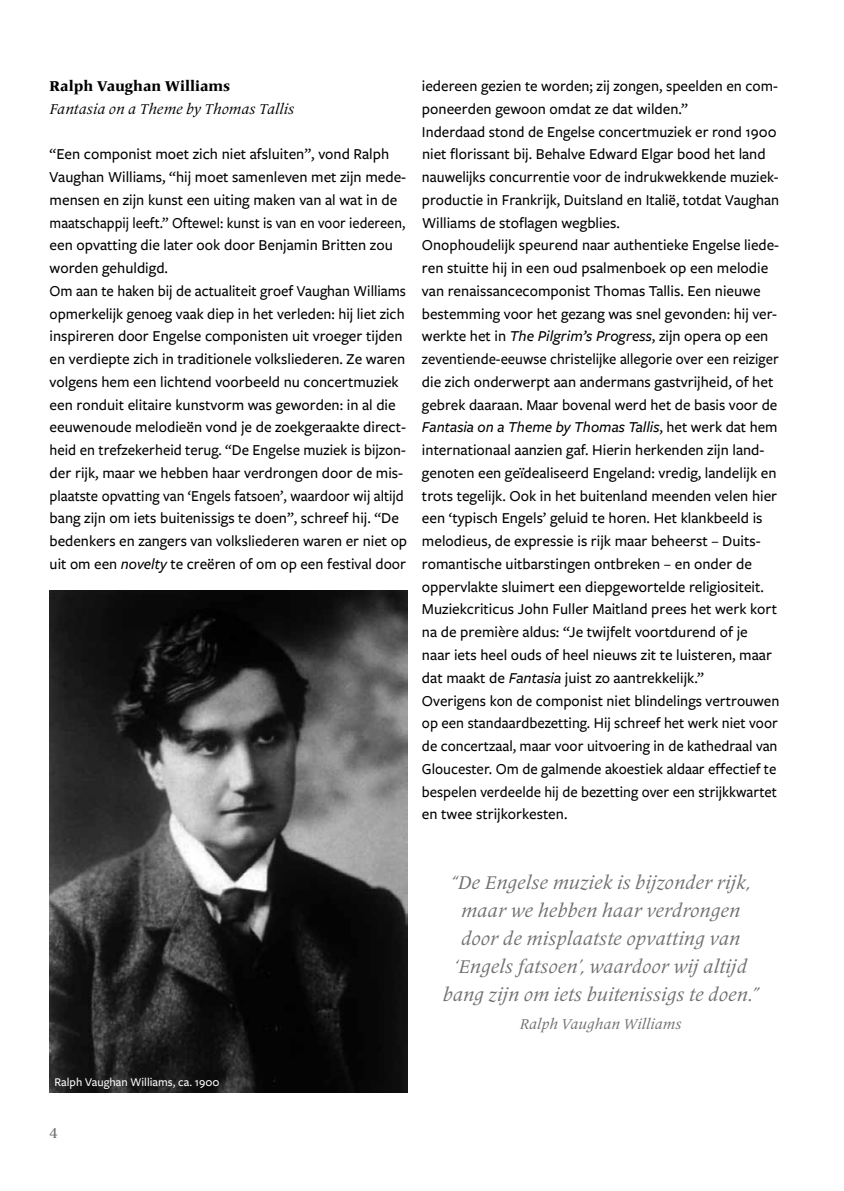
<style>
.page{position:relative;width:844px;height:1191px;background:#fff}
.page>*{position:absolute;margin:0;border:0;box-sizing:border-box;transform-origin:0 0}
.t1{font:italic 19.25px/28px "Frutiger Serif LT Pro";color:#706f6f;text-align:center}
.t2{font:500 15.75px/22.8px "Freight Sans Pro";color:#000}
.t3{font:italic 14.88px "Frutiger Serif LT Pro";color:#000}
.t4{font:800 14.88px "Frutiger Serif LT Pro";color:#000}
.t5{font:italic 14.88px "Frutiger Serif LT Pro";color:#706f6f}
.t6{font:500 14.88px "Frutiger Serif LT Pro";color:#706f6f}
.t7{font:500 12.25px "Freight Sans Pro";color:#fff}
.s1{font-style:italic}
</style>
<div class="page">
<img style="left:50px;top:590px;width:357px;height:502px">
<p class="t4" style="left:50px;top:77px;width:182px">Ralph Vaughan Williams</p>
<p class="t3" style="left:50px;top:100px;width:246px">Fantasia on a Theme by Thomas Tallis</p>
<p class="t2" style="left:50px;top:142px;width:359px">“Een componist moet zich niet afsluiten”, vond Ralph Vaughan Williams, “hij moet samenleven met zijn mede&shy;mensen en zijn kunst een uiting maken van al wat in de maatschappij leeft.” Oftewel: kunst is van en voor iedereen, een opvatting die later ook door Benjamin Britten zou worden gehuldigd.<br>Om aan te haken bij de actualiteit groef Vaughan Williams opmerkelijk genoeg vaak diep in het verleden: hij liet zich inspireren door Engelse componisten uit vroeger tijden en verdiepte zich in traditionele volksliederen. Ze waren volgens hem een lichtend voorbeeld nu concertmuziek een ronduit elitaire kunstvorm was geworden: in al die eeuwenoude melodieën vond je de zoekgeraakte direct&shy;heid en trefzekerheid terug. “De Engelse muziek is bijzon&shy;der rijk, maar we hebben haar verdrongen door de mis&shy;plaatste opvatting van ‘Engels fatsoen’, waardoor wij altijd bang zijn om iets buitenissigs te doen”, schreef hij. “De bedenkers en zangers van volksliederen waren er niet op uit om een <span class="s1">novelty</span> te creëren of om op een festival door</p>
<p class="t2" style="left:422px;top:74px;width:359px">iedereen gezien te worden; zij zongen, speelden en com&shy;poneerden gewoon omdat ze dat wilden.”<br>Inderdaad stond de Engelse concertmuziek er rond 1900 niet florissant bij. Behalve Edward Elgar bood het land nauwelijks concurrentie voor de indrukwekkende muziek&shy;productie in Frankrijk, Duitsland en Italië, totdat Vaughan Williams de stoflagen wegblies.<br>Onophoudelijk speurend naar authentieke Engelse liede&shy;ren stuitte hij in een oud psalmenboek op een melodie van renaissancecomponist Thomas Tallis. Een nieuwe bestemming voor het gezang was snel gevonden: hij ver&shy;werkte het in <span class="s1">The Pilgrim’s Progress</span>, zijn opera op een zeventiende-eeuwse christelijke allegorie over een reiziger die zich onderwerpt aan andermans gastvrijheid, of het gebrek daaraan. Maar bovenal werd het de basis voor de <span class="s1">Fantasia on a Theme by Thomas Tallis</span>, het werk dat hem internationaal aanzien gaf. Hierin herkenden zijn land&shy;genoten een geïdealiseerd Engeland: vredig, landelijk en trots tegelijk. Ook in het buitenland meenden velen hier een ‘typisch Engels’ geluid te horen. Het klankbeeld is melodieus, de expressie is rijk maar beheerst – Duits&shy;romantische uitbarstingen ontbreken – en onder de oppervlakte sluimert een diepgewortelde religiositeit.<br>Muziekcriticus John Fuller Maitland prees het werk kort na de première aldus: “Je twijfelt voortdurend of je naar iets heel ouds of heel nieuws zit te luisteren, maar dat maakt de <span class="s1">Fantasia</span> juist zo aantrekkelijk.”<br>Overigens kon de componist niet blindelings vertrouwen op een standaardbezetting. Hij schreef het werk niet voor de concertzaal, maar voor uitvoering in de kathedraal van Gloucester. Om de galmende akoestiek aldaar effectief te bespelen verdeelde hij de bezetting over een strijkkwartet en twee strijkorkesten.</p>
<p class="t7" style="left:55px;top:1073px;width:166px">Ralph Vaughan Williams, ca. 1900</p>
<p class="t6" style="left:50px;top:1124px;width:10px">4</p>
<p class="t1" style="left:442px;top:868px;width:317px">“De Engelse muziek is bijzonder rijk, maar we hebben haar verdrongen door de misplaatste opvatting van ‘Engels fatsoen’, waardoor wij altijd bang zijn om iets buitenissigs te doen.”</p>
<p class="t5" style="left:519px;top:1015px;width:163px">Ralph Vaughan Williams</p>
</div>
